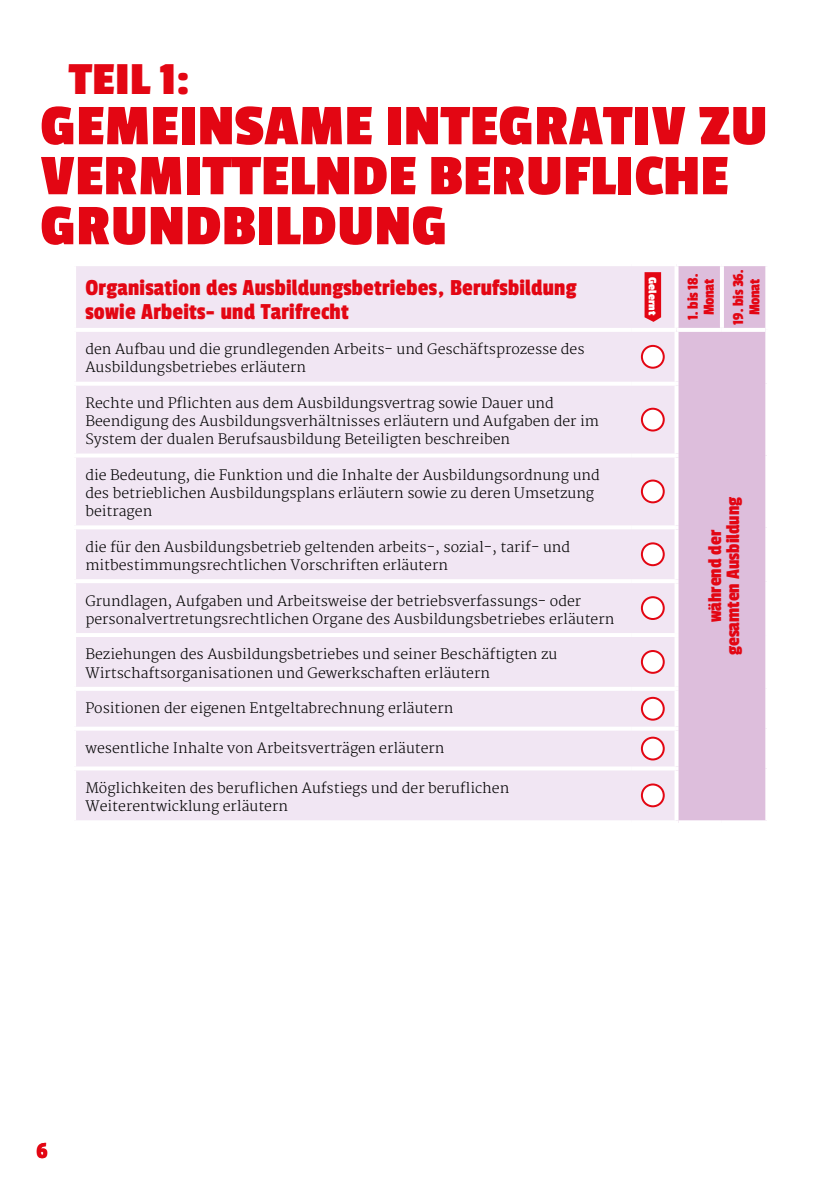
<style>
.page{position:relative;width:840px;height:1191px;background:#fff}
.page>*{position:absolute;margin:0;border:0;box-sizing:border-box;transform-origin:0 0}
.t1{font:700 60px/50px "Passion One";letter-spacing:.01em;color:#e30613}
.t2{font:700 48px "Passion One";color:#e30613}
.t3{font:24px/24px "Passion One";letter-spacing:.01em;color:#e30613}
.t4{font:20px/18px "Passion One";color:#e30613;text-align:center}
.t5{font:16px/16px "Passion One";letter-spacing:-.02em;color:#e30613;text-align:center}
.t6{font:300 14px/18px "Merriweather";color:#000}
.t7{font:700 12px "Passion One";color:#fff}
</style>
<div class="page">
<div style="left:76px;top:266px;width:598px;height:554px;background:#f1e6f3"></div>
<div style="left:678px;top:266px;width:86px;height:62px;background:#ddbedc"></div>
<div style="left:676px;top:330px;width:90px;height:492px;background:#ddbedc"></div>
<hr style="left:72px;top:382px;width:558px;height:4px;background:#fff">
<svg style="left:76px;top:453px;width:554px;height:4px"></svg>
<hr style="left:72px;top:525px;width:558px;height:4px;background:#fff">
<hr style="left:72px;top:579px;width:558px;height:4px;background:#fff">
<hr style="left:72px;top:633px;width:558px;height:4px;background:#fff">
<hr style="left:72px;top:687px;width:558px;height:4px;background:#fff">
<svg style="left:76px;top:726px;width:554px;height:4px"></svg>
<svg style="left:76px;top:766px;width:554px;height:4px"></svg>
<hr style="left:630px;top:382px;width:48px;height:4px;background:#fff">
<svg style="left:630px;top:453px;width:48px;height:4px"></svg>
<hr style="left:630px;top:525px;width:48px;height:4px;background:#fff">
<hr style="left:630px;top:579px;width:48px;height:4px;background:#fff">
<hr style="left:630px;top:633px;width:48px;height:4px;background:#fff">
<hr style="left:630px;top:687px;width:48px;height:4px;background:#fff">
<svg style="left:630px;top:726px;width:48px;height:4px"></svg>
<svg style="left:630px;top:766px;width:48px;height:4px"></svg>
<hr style="left:630px;top:820px;width:48px;height:4px;background:#fff">
<hr style="left:72px;top:328px;width:558px;height:4px;background:#fff">
<hr style="left:630px;top:328px;width:46px;height:4px;background:#fff">
<hr style="left:676px;top:328px;width:45px;height:4px;background:#fff">
<hr style="left:721px;top:328px;width:43px;height:4px;background:#fff">
<svg style="left:674px;top:386px;width:4px;height:67px"></svg>
<svg style="left:674px;top:457px;width:4px;height:68px"></svg>
<svg style="left:674px;top:529px;width:4px;height:50px"></svg>
<svg style="left:674px;top:583px;width:4px;height:50px"></svg>
<svg style="left:674px;top:637px;width:4px;height:50px"></svg>
<svg style="left:674px;top:691px;width:4px;height:35px"></svg>
<svg style="left:674px;top:730px;width:4px;height:36px"></svg>
<svg style="left:674px;top:770px;width:4px;height:50px"></svg>
<svg style="left:674px;top:332px;width:4px;height:50px"></svg>
<svg style="left:764px;top:330px;width:3px;height:54px"></svg>
<svg style="left:765px;top:384px;width:1px;height:71px"></svg>
<svg style="left:765px;top:455px;width:2px;height:72px"></svg>
<svg style="left:765px;top:527px;width:2px;height:54px"></svg>
<svg style="left:765px;top:581px;width:2px;height:54px"></svg>
<svg style="left:765px;top:635px;width:1px;height:54px"></svg>
<svg style="left:765px;top:689px;width:1px;height:39px"></svg>
<svg style="left:765px;top:728px;width:2px;height:40px"></svg>
<svg style="left:765px;top:768px;width:2px;height:52px"></svg>
<svg style="left:678px;top:820px;width:43px;height:3px"></svg>
<svg style="left:721px;top:820px;width:46px;height:2px"></svg>
<svg style="left:674px;top:266px;width:1px;height:62px"></svg>
<svg style="left:719px;top:266px;width:4px;height:62px"></svg>
<svg style="left:764px;top:266px;width:2px;height:64px"></svg>
<svg style="left:644px;top:272px;width:16px;height:50px"></svg>
<div style="left:641px;top:346px;width:22px;height:22px;background:#fff;border-radius:50%"></div>
<div style="left:640px;top:345px;width:24px;height:24px;border:2px solid #e30613;border-radius:50%"></div>
<div style="left:641px;top:409px;width:22px;height:21px;background:#fff;border-radius:50%"></div>
<div style="left:640px;top:408px;width:24px;height:23px;border:2px solid #e30613;border-radius:50%"></div>
<div style="left:641px;top:480px;width:22px;height:22px;background:#fff;border-radius:50%"></div>
<div style="left:640px;top:479px;width:24px;height:24px;border:2px solid #e30613;border-radius:50%"></div>
<div style="left:641px;top:543px;width:22px;height:22px;background:#fff;border-radius:50%"></div>
<div style="left:640px;top:542px;width:24px;height:24px;border:2px solid #e30613;border-radius:50%"></div>
<div style="left:641px;top:597px;width:22px;height:22px;background:#fff;border-radius:50%"></div>
<div style="left:640px;top:596px;width:24px;height:24px;border:2px solid #e30613;border-radius:50%"></div>
<div style="left:641px;top:651px;width:22px;height:22px;background:#fff;border-radius:50%"></div>
<div style="left:640px;top:650px;width:24px;height:24px;border:2px solid #e30613;border-radius:50%"></div>
<div style="left:641px;top:698px;width:22px;height:21px;background:#fff;border-radius:50%"></div>
<div style="left:640px;top:697px;width:24px;height:23px;border:2px solid #e30613;border-radius:50%"></div>
<div style="left:641px;top:737px;width:22px;height:22px;background:#fff;border-radius:50%"></div>
<div style="left:640px;top:736px;width:24px;height:24px;border:2px solid #e30613;border-radius:50%"></div>
<div style="left:641px;top:784px;width:22px;height:22px;background:#fff;border-radius:50%"></div>
<div style="left:640px;top:783px;width:24px;height:24px;border:2px solid #e30613;border-radius:50%"></div>
<h2 class="t2" style="left:69px;top:54px;width:122px">TEIL 1:</h2>
<h1 class="t1" style="left:40px;top:100px;width:728px">GEMEINSAME INTEGRATIV ZU<br>VERMITTELNDE BERUFLICHE<br>GRUNDBILDUNG</h1>
<h3 class="t3" style="left:85px;top:275px;width:492px">Organisation des Ausbildungsbetriebes, Berufsbildung sowie Arbeits- und Tarifrecht</h3>
<p class="t7" style="left:658px;top:277px;width:39px;rotate:90deg">Gelernt</p>
<p class="t5" style="left:684px;top:320px;width:48px;rotate:-90deg">1. bis 18.<br>Monat</p>
<p class="t5" style="left:729px;top:325px;width:58px;rotate:-90deg">19. bis 36.<br>Monat</p>
<p class="t6" style="left:85px;top:341px;width:500px">den Aufbau und die grundlegenden Arbeits- und Geschäftsprozesse des<br>Ausbildungsbetriebes erläutern</p>
<p class="t6" style="left:85px;top:395px;width:515px">Rechte und Pflichten aus dem Ausbildungsvertrag sowie Dauer und<br>Beendigung des Ausbildungsverhältnisses erläutern und Aufgaben der im<br>System der dualen Berufsausbildung Beteiligten beschreiben</p>
<p class="t6" style="left:85px;top:466px;width:515px">die Bedeutung, die Funktion und die Inhalte der Ausbildungsordnung und des betrieblichen Ausbildungsplans erläutern sowie zu deren Umsetzung beitragen</p>
<p class="t6" style="left:85px;top:538px;width:486px">die für den Ausbildungsbetrieb geltenden arbeits- , sozial- , tarif- und mitbestimmungsrechtlichen Vorschriften erläutern</p>
<p class="t6" style="left:85px;top:592px;width:530px">Grundlagen, Aufgaben und Arbeitsweise der betriebsverfassungs- oder personalvertretungsrechtlichen Organe des Ausbildungsbetriebes erläutern</p>
<p class="t6" style="left:85px;top:646px;width:473px">Beziehungen des Ausbildungsbetriebes und seiner Beschäftigten zu<br>Wirtschaftsorganisationen und Gewerkschaften erläutern</p>
<p class="t6" style="left:85px;top:700px;width:369px">Positionen der eigenen Entgeltabrechnung erläutern</p>
<p class="t6" style="left:85px;top:739px;width:360px">wesentliche Inhalte von Arbeitsverträgen erläutern</p>
<p class="t6" style="left:85px;top:779px;width:425px">Möglichkeiten des beruflichen Aufstiegs und der beruflichen<br>Weiterentwicklung erläutern</p>
<h3 class="t4" style="left:705px;top:655px;width:160px;rotate:-90deg">während der gesamten Ausbildung</h3>
<h3 class="t3" style="left:37px;top:1138px;width:13px">6</h3>
</div>
